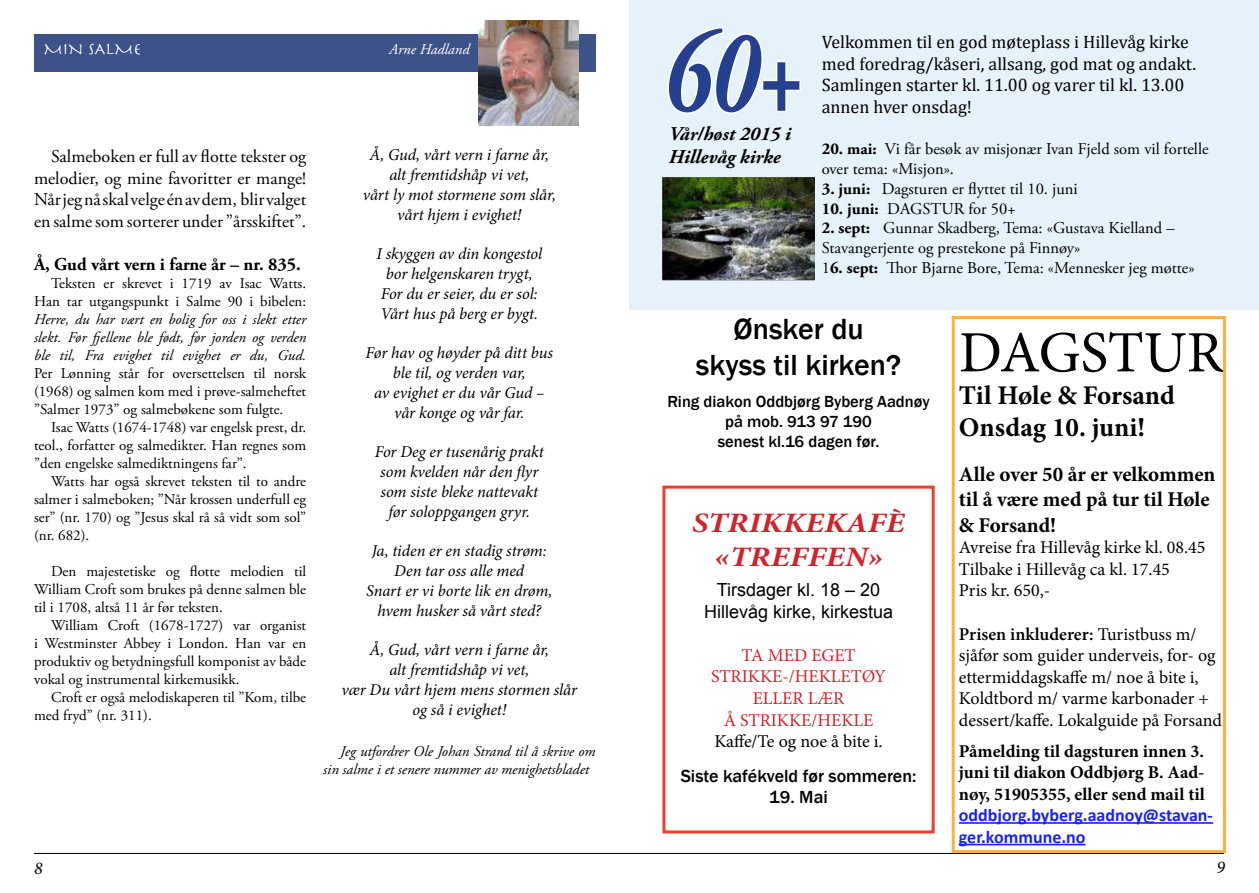
<style>
.page{position:relative;width:1259px;height:893px;background:#fff}
.page>*{position:absolute;margin:0;border:0;box-sizing:border-box;transform-origin:0 0}
.t1{font:italic 700 118.8px "Adobe Garamond Pro";color:#25408f;scale:.76 1}
.t2{font:58.5px "Minion Pro";letter-spacing:-.005em;color:#000}
.t3{font:500 30px/36px "Franklin Gothic";color:#000;text-align:center}
.t4{font:italic 700 condensed 28.5px/34.2px "Minion Pro";color:#d2232a;text-align:center;scale:1.25 1}
.t5{font:700 27px/32.4px "Minion Pro";color:#000}
.t6{font:700 21px/25.2px "Minion Pro";color:#000}
.t7{font:italic 700 19.5px/23.4px "Adobe Garamond Pro";color:#000}
.t8{font:18px/21.6px "Minion Pro";color:#000}
.t9{font:18px/21.6px "Cambria";color:#000}
.t10{font:18px/21.6px "Adobe Garamond Pro";letter-spacing:-.005em;color:#000;text-align:justify}
.t11{font:700 18px/21.6px "Minion Pro";color:#000;text-align:justify}
.t12{font:18px/21.6px "Minion Pro";color:#d2232a;text-align:center}
.t13{font:700 18px/21.6px "Calibri";color:#1922fb}
.t14{font:18px/21.6px "Arial";color:#000;text-align:center}
.t15{font:500 18px "Franklin Gothic";color:#000}
.t16{font:700 18px "Adobe Garamond Pro";color:#000}
.t17{font:italic 18px "Minion Pro";color:#000}
.t18{font:italic 16.5px/19.8px "Minion Pro";letter-spacing:-.005em;color:#000;text-align:center}
.t19{font:16.5px/19.8px "Adobe Garamond Pro";letter-spacing:-.005em;color:#000}
.t20{font:500 16.5px/19.8px "Franklin Gothic";color:#000;text-align:center}
.t21{font:16.5px "Herculanum";color:#fff}
.t22{font:15px/18px "Adobe Garamond Pro";color:#000;text-align:justify}
.t23{font:italic 15px/18px "Adobe Garamond Pro";color:#000;text-align:justify}
.t24{font:italic 15px "Adobe Garamond Pro";color:#fff}
.s1{font-weight:700}
.s2{font-weight:600}
</style>
<div class="page">
<hr style="left:34px;top:853px;width:1190px;height:1px;background:#000">
<div style="left:34px;top:34px;width:561px;height:37px;background:#3c5288"></div>
<div style="left:629px;top:0;width:630px;height:309px;background:#e6f2f9"></div>
<svg style="left:667px;top:27px;width:134px;height:87px"></svg>
<div style="left:662px;top:486px;width:272px;height:347px;border:3px solid #ef3e2d"></div>
<img style="left:662px;top:178px;width:152px;height:103px">
<img style="left:478px;top:21px;width:100px;height:105px">
<hr style="left:959px;top:822px;width:254px;height:2px;background:#1922fb">
<hr style="left:959px;top:844px;width:126px;height:1px;background:#1922fb">
<div style="left:951px;top:316px;width:275px;height:537px;border:3px solid #fbb040"></div>
<p class="t21" style="left:44px;top:38px;width:99px">MIN SALME</p>
<p class="t24" style="left:389px;top:40px;width:82px">Arne Hadland</p>
<p class="t10" style="left:34px;top:146px;width:274px;text-indent:17px">Salmeboken er full av flotte tekster og melodier, og mine favoritter er mange!<br>Når jeg nå skal velge én av dem, blir valget en salme som sorterer under ”årsskiftet”.</p>
<p class="t16" style="left:34px;top:254px;width:268px">Å, Gud vårt vern i farne år – nr. 835.</p>
<p class="t22" style="left:34px;top:275px;width:274px;text-align:right">Teksten er skrevet i 1719 av Isac Watts.<br>Han tar utgangspunkt i Salme 90 i bibelen:</p>
<p class="t23" style="left:34px;top:311px;width:274px">Herre, du har vært en bolig for oss i slekt etter slekt. Før fjellene ble født, før jorden og verden ble til, Fra evighet til evighet er du, Gud.</p>
<p class="t22" style="left:34px;top:365px;width:274px">Per Lønning står for oversettelsen til norsk (1968) og salmen kom med i prøve-salmeheftet ”Salmer 1973” og salmebøkene som fulgte.</p>
<p class="t22" style="left:34px;top:419px;width:274px;text-indent:17px">Isac Watts (1674-1748) var engelsk prest, dr. teol., forfatter og salmedikter. Han regnes som ”den engelske salmediktningens far”.</p>
<p class="t22" style="left:34px;top:473px;width:274px;text-indent:17px">Watts har også skrevet teksten til to andre salmer i salmeboken; ”Når krossen underfull eg ser” (nr. 170) og ”Jesus skal rå så vidt som sol” (nr. 682).</p>
<p class="t22" style="left:34px;top:563px;width:274px;text-indent:17px">Den majestetiske og flotte melodien til William Croft som brukes på denne salmen ble til i 1708, altså 11 år før teksten.</p>
<p class="t22" style="left:34px;top:617px;width:274px;text-indent:17px">William Croft (1678-1727) var organist i Westminster Abbey i London. Han var en produktiv og betydningsfull komponist av både vokal og instrumental kirkemusikk.</p>
<p class="t22" style="left:34px;top:689px;width:274px;text-indent:17px">Croft er også melodiskaperen til ”Kom, tilbe med fryd” (nr. 311).</p>
<p class="t18" style="left:363px;top:145px;width:195px">Å, Gud, vårt vern i farne år, alt fremtidshåp vi vet,<br>vårt ly mot stormene som slår, vårt hjem i evighet!</p>
<p class="t18" style="left:376px;top:244px;width:167px">I skyggen av din kongestol bor helgenskaren trygt,<br>For du er seier, du er sol:<br>Vårt hus på berg er bygt.</p>
<p class="t18" style="left:365px;top:343px;width:189px">Før hav og høyder på ditt bus ble til, og verden var,<br>av evighet er du vår Gud – vår konge og vår far.</p>
<p class="t18" style="left:375px;top:442px;width:170px">For Deg er tusenårig prakt som kvelden når den flyr som siste bleke nattevakt før soloppgangen gryr.</p>
<p class="t18" style="left:366px;top:541px;width:188px">Ja, tiden er en stadig strøm:<br>Den tar oss alle med<br>Snart er vi borte lik en drøm, hvem husker så vårt sted?</p>
<p class="t18" style="left:341px;top:640px;width:237px">Å, Gud, vårt vern i farne år,<br>alt fremtidshåp vi vet,<br>vær Du vårt hjem mens stormen slår og så i evighet!</p>
<p class="t23" style="left:323px;top:743px;width:274px;text-indent:17px">Jeg utfordrer Ole Johan Strand til å skrive om sin salme i et senere nummer av menighetsbladet</p>
<h1 class="t1" style="left:663px;top:5px;width:186px">60+</h1>
<h3 class="t7" style="left:669px;top:122px;width:124px">Vår/høst 2015 i<br>Hillevåg kirke</h3>
<p class="t9" style="left:821px;top:31px;width:376px">Velkommen til en god møteplass i Hillevåg kirke med foredrag/kåseri, allsang, god mat og andakt.<br>Samlingen starter kl. 11.00 og varer til kl. 13.00 annen hver onsdag!</p>
<p class="t19" style="left:821px;top:140px;width:388px"><span class="s1">20. mai:</span> Vi får besøk av misjonær Ivan Fjeld som vil fortelle over tema: «Misjon».</p>
<p class="t19" style="left:821px;top:179px;width:257px"><span class="s1">3. juni:</span> Dagsturen er flyttet til 10. juni</p>
<p class="t19" style="left:821px;top:199px;width:195px"><span class="s1">10. juni:</span> DAGSTUR for 50+</p>
<p class="t19" style="left:821px;top:219px;width:354px"><span class="s1">2. sept:</span> Gunnar Skadberg, Tema: «Gustava Kielland –<br>Stavangerjente og prestekone på Finnøy»</p>
<p class="t19" style="left:821px;top:258px;width:374px">1<span class="s1">6. sept:</span> Thor Bjarne Bore, Tema: «Mennesker jeg møtte»</p>
<h3 class="t3" style="left:696px;top:311px;width:207px">Ønsker du skyss til kirken?</h3>
<p class="t20" style="left:667px;top:392px;width:264px">Ring diakon Oddbjørg Byberg Aadnøy på mob. 913 97 190<br>senest kl.16 dagen før.</p>
<h3 class="t4" style="left:692px;top:505px;width:171px">STRIKKEKAFÈ «TREFFEN»</h3>
<p class="t14" style="left:704px;top:579px;width:191px">Tirsdager kl. 18 – 20<br>Hillevåg kirke, kirkestua</p>
<p class="t12" style="left:711px;top:644px;width:176px">TA MED EGET<br>STRIKKE-/HEKLETØY<br>ELLER LÆR<br>Å STRIKKE/HEKLE</p>
<p class="t8" style="left:714px;top:731px;width:170px">Kaffe/Te og noe å bite i.</p>
<p class="t15" style="left:680px;top:764px;width:237px">Siste kafékveld før sommeren:</p>
<p class="t15" style="left:769px;top:786px;width:60px">19. Mai</p>
<h2 class="t2" style="left:959px;top:313px;width:266px">DAGSTUR</h2>
<h3 class="t5" style="left:959px;top:379px;width:218px">Til Høle &amp; Forsand<br>Onsdag 10. juni!</h3>
<h3 class="t6" style="left:959px;top:462px;width:258px">Alle over 50 år er velkommen til å være med på tur til Høle &amp; Forsand!</h3>
<p class="t8" style="left:959px;top:537px;width:248px">Avreise fra Hillevåg kirke kl. 08.45<br>Tilbake i Hillevåg ca kl. 17.45<br>Pris kr. 650,-</p>
<p class="t8" style="left:959px;top:623px;width:265px"><span class="s2">Prisen inkluderer:</span> Turistbuss m/ sjåfør som guider underveis, for- og ettermiddagskaffe m/ noe å bite i, Koldtbord m/ varme karbonader + dessert/kaffe. Lokalguide på Forsand</p>
<p class="t11" style="left:959px;top:740px;width:247px">Påmelding til dagsturen innen 3. juni til diakon Oddbjørg B. Aad&shy;nøy, 51905355, eller send mail til</p>
<p class="t13" style="left:959px;top:805px;width:256px">oddbjorg.byberg.aadnoy@stavan&shy;ger.kommune.no</p>
<p class="t17" style="left:34px;top:856px;width:10px">8</p>
<p class="t17" style="left:1216px;top:855px;width:10px">9</p>
</div>
